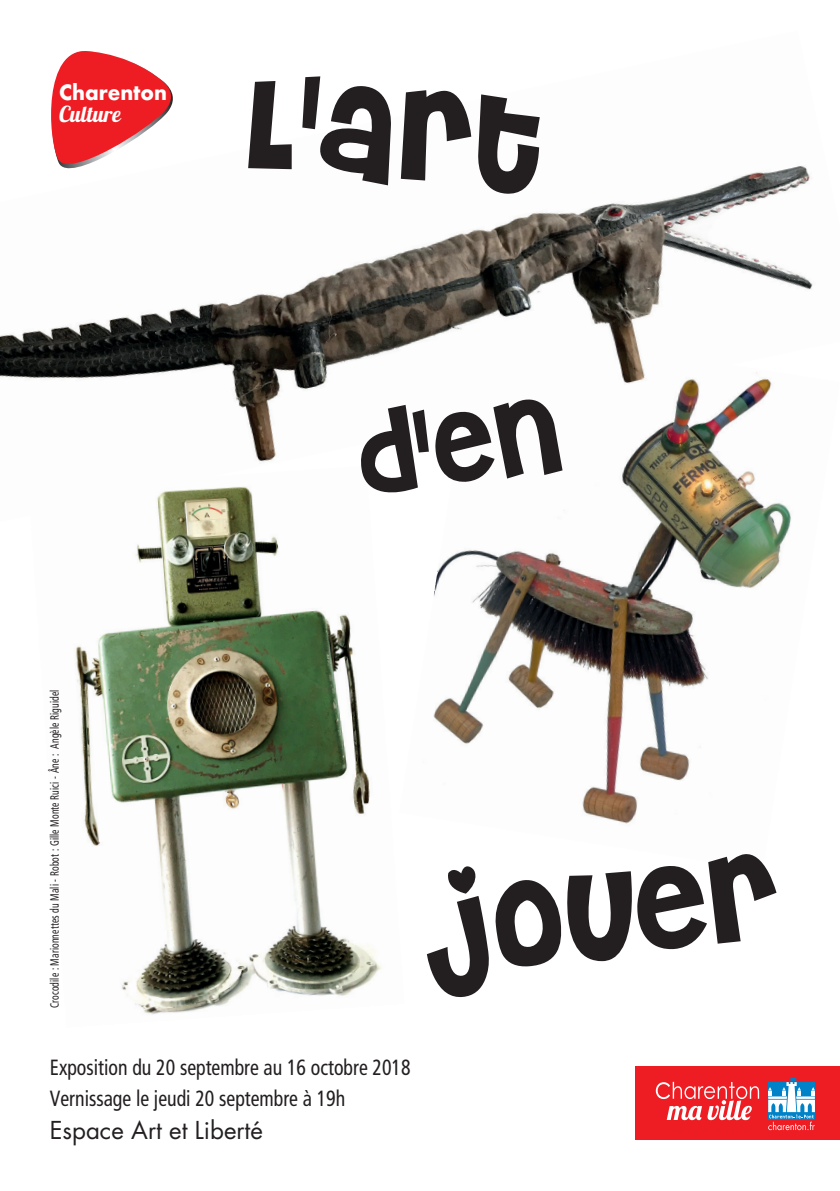
<style>
.page{position:relative;width:840px;height:1191px;background:#fff}
.page>*{position:absolute;margin:0;border:0;box-sizing:border-box;transform-origin:0 0}
.t1{font:133px "Cheri";color:#231f20}
.t2{font:126px "Cheri";color:#231f20}
.t3{font:106px "Cheri";color:#231f20}
.t4{font:24px "Futura";color:#231f20}
.t5{font:condensed 22px "Frutiger";color:#231f20;scale:.9 1}
.t6{font:22px "Lobster 1.4";color:#fff}
.t7{font:700 20.4px "Futura";color:#fff;scale:.95 1}
.t8{font:condensed 12px "Frutiger";letter-spacing:.015em;color:#231f20;scale:.8 1}
</style>
<div class="page">
<img style="left:433px;top:522px;width:358px;height:302px">
<div style="left:635px;top:1066px;width:204px;height:73px;background:#ee1d23"></div>
<svg style="left:655px;top:1081px;width:103px;height:39px"></svg>
<svg style="left:768px;top:1077px;width:46px;height:53px"></svg>
<img style="left:0;top:165px;width:813px;height:357px">
<img style="left:29px;top:466px;width:375px;height:549px">
<svg style="left:43px;top:51px;width:140px;height:134px"></svg>
<p class="t7" style="left:59px;top:78px;width:115px">Charenton</p>
<p class="t6" style="left:59px;top:100px;width:63px">Culture</p>
<p class="t8" style="left:48px;top:1008px;width:400px;rotate:-90deg">Crocodile : Marionnettes du Mali - Robot : Gille Monte Ruici - Âne : Angèle Riguidel</p>
<p class="t1" style="left:241px;top:53px;width:301px;rotate:4deg">L<sup>I</sup>art</p>
<p class="t3" style="left:343px;top:408px;width:207px;rotate:-9deg">d<sup>I</sup>en</p>
<p class="t2" style="left:406px;top:867px;width:360px;rotate:-6deg">jouer</p>
<p class="t5" style="left:50px;top:1054px;width:402px">Exposition du 20 septembre au 16 octobre 2018</p>
<p class="t5" style="left:50px;top:1085px;width:329px">Vernissage le jeudi 20 septembre à 19h</p>
<p class="t4" style="left:50px;top:1114px;width:214px">Espace Art et Liberté</p>
</div>
